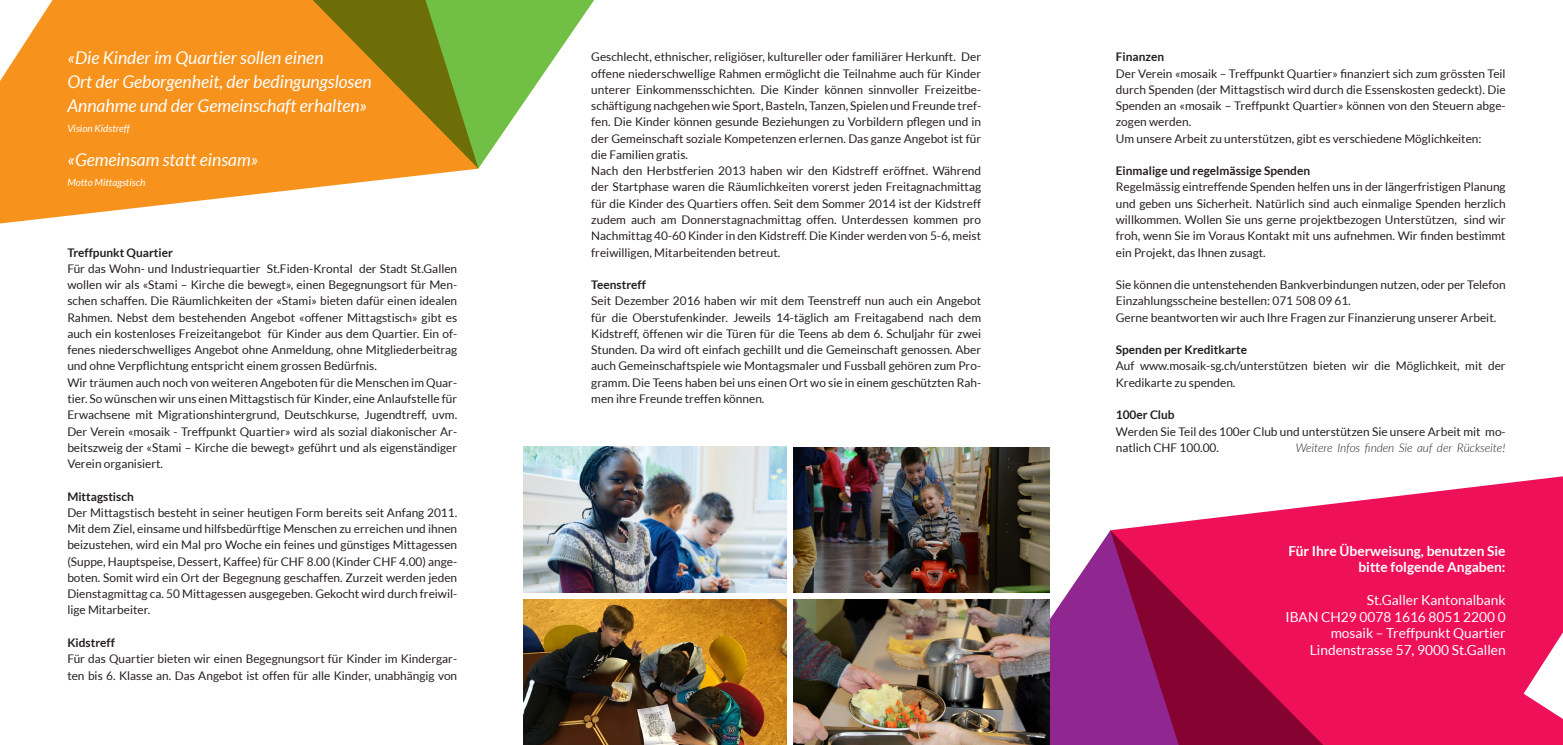
<style>
.page{position:relative;width:1563px;height:745px;background:#fff}
.page>*{position:absolute;margin:0;border:0;box-sizing:border-box;transform-origin:0 0}
.Grundschrift{font:italic 17.5px/23.8px "Lato";color:#fff}
.Grundschrift-2{font:13.75px "Lato";color:#fff}
.Grundschrift-3{font:700 13.75px "Lato";color:#fff}
.Grundschrift-4{font:11.88px/16.2px "Lato";color:#231f20;text-align:justify}
.Grundschrift-5{font:700 11.88px "Lato";color:#231f20}
.t1{font:italic 300 11.88px "Lato";color:#231f20}
.Grundschrift-6{font:italic 10px "Lato";color:#fff}
</style>
<div class="page">
<svg style="left:911px;top:530px;width:199px;height:214px;fill:#90268f"></svg>
<svg style="left:1110px;top:476px;width:453px;height:268px;background:#dc2b6a"></svg>
<svg style="left:478px;top:0;width:116px;height:168px;fill:#71bf44"></svg>
<svg style="left:0;top:0;width:478px;height:224px;background:#e6a13d"></svg>
<img style="left:524px;top:446px;width:262px;height:146px">
<img style="left:524px;top:599px;width:262px;height:145px">
<img style="left:793px;top:447px;width:256px;height:145px">
<img style="left:793px;top:599px;width:256px;height:145px">
<p class="Grundschrift" style="left:67px;top:47px;width:306px">«Die Kinder im Quartier sollen einen<br>Ort der Geborgenheit, der bedingungslosen<br>Annahme und der Gemeinschaft erhalten»</p>
<p class="Grundschrift-6" style="left:67px;top:123px;width:64px">Vision Kidstreff</p>
<p class="Grundschrift" style="left:67px;top:149px;width:192px">«Gemeinsam statt einsam»</p>
<p class="Grundschrift-6" style="left:67px;top:177px;width:79px">Motto Mittagstisch</p>
<p class="Grundschrift-5" style="left:67px;top:245px;width:107px">Treffpunkt Quartier</p>
<p class="Grundschrift-4" style="left:67px;top:260px;width:391px">Für das Wohn- und Industriequartier St.Fiden-Krontal der Stadt St.Gallen wollen wir als «Stami – Kirche die bewegt», einen Begegnungsort für Men&shy;schen schaffen. Die Räumlichkeiten der «Stami» bieten dafür einen idealen Rahmen. Nebst dem bestehenden Angebot «offener Mittagstisch» gibt es auch ein kostenloses Freizeitangebot für Kinder aus dem Quartier. Ein of&shy;fenes niederschwelliges Angebot ohne Anmeldung, ohne Mitgliederbeitrag und ohne Verpflichtung entspricht einem grossen Bedürfnis.</p>
<p class="Grundschrift-4" style="left:67px;top:374px;width:391px">Wir träumen auch noch von weiteren Angeboten für die Menschen im Quar&shy;tier. So wünschen wir uns einen Mittagstisch für Kinder, eine Anlaufstelle für Erwachsene mit Migrationshintergrund, Deutschkurse, Jugendtreff, uvm.<br>Der Verein «mosaik - Treffpunkt Quartier» wird als sozial diakonischer Ar&shy;beitszweig der «Stami – Kirche die bewegt» geführt und als eigenständiger Verein organisiert.</p>
<p class="Grundschrift-5" style="left:67px;top:489px;width:68px">Mittagstisch</p>
<p class="Grundschrift-4" style="left:67px;top:504px;width:391px">Der Mittagstisch besteht in seiner heutigen Form bereits seit Anfang 2011.<br>Mit dem Ziel, einsame und hilfsbedürftige Menschen zu erreichen und ihnen beizustehen, wird ein Mal pro Woche ein feines und günstiges Mittagessen (Suppe, Hauptspeise, Dessert, Kaffee) für CHF 8.00 (Kinder CHF 4.00) ange&shy;boten. Somit wird ein Ort der Begegnung geschaffen. Zurzeit werden jeden Dienstagmittag ca. 50 Mittagessen ausgegeben. Gekocht wird durch freiwil&shy;lige Mitarbeiter.</p>
<p class="Grundschrift-5" style="left:67px;top:635px;width:49px">Kidstreff</p>
<p class="Grundschrift-4" style="left:67px;top:650px;width:391px">Für das Quartier bieten wir einen Begegnungsort für Kinder im Kindergar&shy;ten bis 6. Klasse an. Das Angebot ist offen für alle Kinder, unabhängig von</p>
<p class="Grundschrift-4" style="left:591px;top:49px;width:391px">Geschlecht, ethnischer, religiöser, kultureller oder familiärer Herkunft. Der offene niederschwellige Rahmen ermöglicht die Teilnahme auch für Kinder unterer Einkommensschichten. Die Kinder können sinnvoller Freizeitbe&shy;schäftigung nachgehen wie Sport, Basteln, Tanzen, Spielen und Freunde tref&shy;fen. Die Kinder können gesunde Beziehungen zu Vorbildern pflegen und in der Gemeinschaft soziale Kompetenzen erlernen. Das ganze Angebot ist für die Familien gratis.</p>
<p class="Grundschrift-4" style="left:591px;top:162px;width:391px">Nach den Herbstferien 2013 haben wir den Kidstreff eröffnet. Während der Startphase waren die Räumlichkeiten vorerst jeden Freitagnachmittag für die Kinder des Quartiers offen. Seit dem Sommer 2014 ist der Kidstreff zudem auch am Donnerstagnachmittag offen. Unterdessen kommen pro Nachmittag 40-60 Kinder in den Kidstreff. Die Kinder werden von 5-6, meist freiwilligen, Mitarbeitenden betreut.</p>
<p class="Grundschrift-5" style="left:591px;top:278px;width:56px">Teenstreff</p>
<p class="Grundschrift-4" style="left:591px;top:292px;width:391px">Seit Dezember 2016 haben wir mit dem Teenstreff nun auch ein Angebot für die Oberstufenkinder. Jeweils 14-täglich am Freitagabend nach dem Kidstreff, öffenen wir die Türen für die Teens ab dem 6. Schuljahr für zwei Stunden. Da wird oft einfach gechillt und die Gemeinschaft genossen. Aber auch Gemeinschaftspiele wie Montagsmaler und Fussball gehören zum Pro&shy;gramm. Die Teens haben bei uns einen Ort wo sie in einem geschützten Rah&shy;men ihre Freunde treffen können.</p>
<p class="Grundschrift-5" style="left:1116px;top:50px;width:50px">Finanzen</p>
<p class="Grundschrift-4" style="left:1116px;top:65px;width:391px">Der Verein «mosaik – Treffpunkt Quartier» finanziert sich zum grössten Teil durch Spenden (der Mittagstisch wird durch die Essenskosten gedeckt). Die Spenden an «mosaik – Treffpunkt Quartier» können von den Steuern abge&shy;zogen werden.</p>
<p class="Grundschrift-4" style="left:1116px;top:130px;width:367px">Um unsere Arbeit zu unterstützen, gibt es verschiedene Möglichkeiten:</p>
<p class="Grundschrift-5" style="left:1116px;top:164px;width:196px">Einmalige und regelmässige Spenden</p>
<p class="Grundschrift-4" style="left:1116px;top:179px;width:391px">Regelmässig eintreffende Spenden helfen uns in der längerfristigen Planung und geben uns Sicherheit. Natürlich sind auch einmalige Spenden herzlich willkommen. Wollen Sie uns gerne projektbezogen Unterstützen, sind wir froh, wenn Sie im Voraus Kontakt mit uns aufnehmen. Wir finden bestimmt ein Projekt, das Ihnen zusagt.</p>
<p class="Grundschrift-4" style="left:1116px;top:276px;width:391px">Sie können die untenstehenden Bankverbindungen nutzen, oder per Telefon<br>Einzahlungsscheine bestellen: 071 508 09 61.</p>
<p class="Grundschrift-4" style="left:1116px;top:309px;width:382px">Gerne beantworten wir auch Ihre Fragen zur Finanzierung unserer Arbeit.</p>
<p class="Grundschrift-5" style="left:1116px;top:343px;width:133px">Spenden per Kreditkarte</p>
<p class="Grundschrift-4" style="left:1116px;top:357px;width:391px">Auf www.mosaik-sg.ch/unterstützen bieten wir die Möglichkeit, mit der<br>Kredikarte zu spenden.</p>
<p class="Grundschrift-5" style="left:1116px;top:408px;width:60px">100er Club</p>
<p class="Grundschrift-4" style="left:1116px;top:422px;width:391px">Werden Sie Teil des 100er Club und unterstützen Sie unsere Arbeit mit mo&shy;natlich CHF 100.00.</p>
<p class="t1" style="left:1296px;top:441px;width:211px">Weitere Infos finden Sie auf der Rückseite!</p>
<p class="Grundschrift-3" style="left:1288px;top:542px;width:219px">Für Ihre Überweisung, benutzen Sie</p>
<p class="Grundschrift-3" style="left:1358px;top:558px;width:149px">bitte folgende Angaben:</p>
<p class="Grundschrift-2" style="left:1366px;top:592px;width:140px">St.Galler Kantonalbank</p>
<p class="Grundschrift-2" style="left:1285px;top:608px;width:222px">IBAN CH29 0078 1616 8051 2200 0</p>
<p class="Grundschrift-2" style="left:1330px;top:625px;width:176px">mosaik – Treffpunkt Quartier</p>
<p class="Grundschrift-2" style="left:1309px;top:641px;width:197px">Lindenstrasse 57, 9000 St.Gallen</p>
</div>
